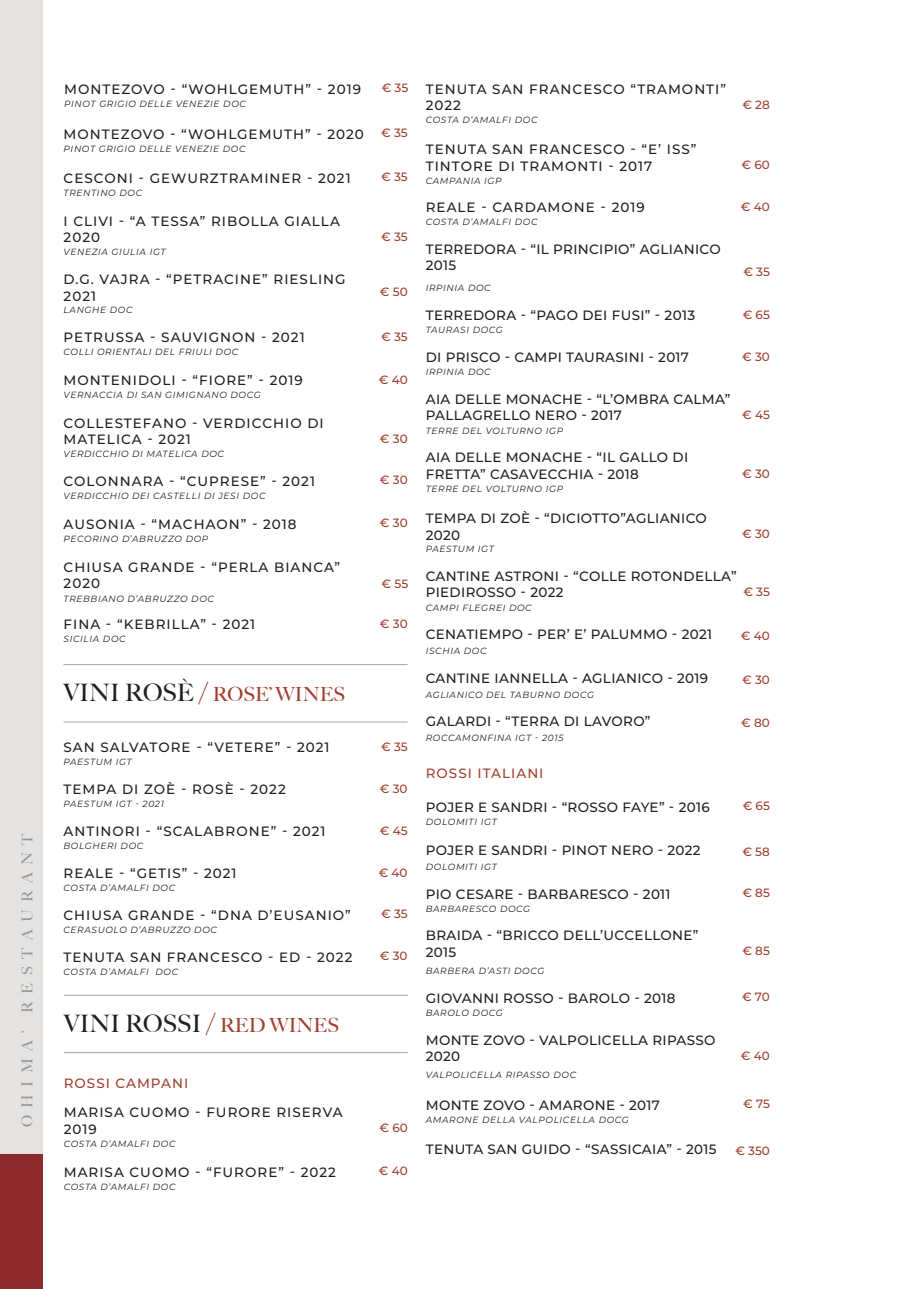
<style>
.page{position:relative;width:919px;height:1289px;background:#fff}
.page>*{position:absolute;margin:0;border:0;box-sizing:border-box;transform-origin:0 0}
.t1{font:500 24px "Big Caslon";color:#231f20}
.t2{font:500 19.5px "Big Caslon";color:#a0402f}
.t3{font:500 15px "Big Caslon";letter-spacing:.5em;color:#939998}
.t4{font:500 13.5px/16.5px "Montserrat";letter-spacing:.075em;color:#1e1f1f}
.t5{font:500 13.5px/16.5px "Montserrat";letter-spacing:.025em;color:#1e1f1f}
.t6{font:500 13.5px "Montserrat";letter-spacing:.075em;color:#a0402f}
.t7{font:500 12px "Montserrat";color:#a0402f}
.t8{font:italic 9px "Montserrat";letter-spacing:.07em;color:#231f20}
.s1{font-size:24px;color:#231f20}
.s2{font-size:25.5px}
.s3{font-size:25.5px;color:#a0402f}
.s4{font-size:19.5px;color:#a0402f}
</style>
<div class="page">
<div style="left:0;top:0;width:42px;height:1154px;background:#e5e3e2"></div>
<div style="left:0;top:1154px;width:42px;height:134px;background:#8c292d"></div>
<hr style="left:63px;top:664px;width:344px;height:1px;background:#a1a3a6">
<hr style="left:63px;top:721px;width:344px;height:1px;background:#a1a3a6">
<hr style="left:64px;top:994px;width:344px;height:1px;background:#a1a3a6">
<hr style="left:64px;top:1052px;width:344px;height:1px;background:#a1a3a6">
<h3 class="t3" style="left:15px;top:1127px;width:295px;rotate:-90deg">OHIMA’ RESTAURANT</h3>
<h3 class="t4" style="left:64px;top:80px;width:298px">MONTEZOVO - “WOHLGEMUTH” - 2019</h3>
<p class="t8" style="left:64px;top:97px;width:183px">PINOT GRIGIO DELLE VENEZIE DOC</p>
<h3 class="t7" style="left:381px;top:80px;width:28px">€ 35</h3>
<h3 class="t4" style="left:426px;top:80px;width:302px">TENUTA SAN FRANCESCO “TRAMONTI”<br>2022</h3>
<p class="t8" style="left:426px;top:114px;width:113px">COSTA D’AMALFI DOC</p>
<h3 class="t7" style="left:742px;top:96px;width:29px">€ 28</h3>
<h3 class="t4" style="left:64px;top:125px;width:302px">MONTEZOVO - “WOHLGEMUTH” - 2020</h3>
<p class="t8" style="left:64px;top:142px;width:183px">PINOT GRIGIO DELLE VENEZIE DOC</p>
<h3 class="t4" style="left:64px;top:169px;width:288px">CESCONI - GEWURZTRAMINER - 2021</h3>
<p class="t8" style="left:64px;top:186px;width:80px">TRENTINO DOC</p>
<h3 class="t7" style="left:381px;top:124px;width:28px">€ 35</h3>
<h3 class="t7" style="left:381px;top:169px;width:28px">€ 35</h3>
<h3 class="t4" style="left:426px;top:140px;width:272px">TENUTA SAN FRANCESCO - “E’ ISS”<br>TINTORE DI TRAMONTI - 2017</h3>
<p class="t8" style="left:426px;top:174px;width:77px">CAMPANIA IGP</p>
<h3 class="t7" style="left:741px;top:156px;width:30px">€ 60</h3>
<h3 class="t4" style="left:64px;top:212px;width:278px">I CLIVI - “A TESSA” RIBOLLA GIALLA<br>2020</h3>
<p class="t8" style="left:64px;top:245px;width:104px">VENEZIA GIULIA IGT</p>
<h3 class="t4" style="left:64px;top:271px;width:283px">D.G. VAJRA - “PETRACINE” RIESLING<br>2021</h3>
<p class="t8" style="left:64px;top:304px;width:70px">LANGHE DOC</p>
<h3 class="t4" style="left:64px;top:329px;width:242px">PETRUSSA - SAUVIGNON - 2021</h3>
<p class="t8" style="left:64px;top:346px;width:176px">COLLI ORIENTALI DEL FRIULI DOC</p>
<h3 class="t4" style="left:64px;top:371px;width:240px">MONTENIDOLI - “FIORE” - 2019</h3>
<p class="t8" style="left:64px;top:388px;width:198px">VERNACCIA DI SAN GIMIGNANO DOCG</p>
<h3 class="t4" style="left:64px;top:414px;width:261px">COLLESTEFANO - VERDICCHIO DI<br>MATELICA - 2021</h3>
<p class="t8" style="left:64px;top:447px;width:162px">VERDICCHIO DI MATELICA DOC</p>
<h3 class="t4" style="left:64px;top:472px;width:253px">COLONNARA - “CUPRESE” - 2021</h3>
<p class="t8" style="left:64px;top:489px;width:203px">VERDICCHIO DEI CASTELLI DI JESI DOC</p>
<h3 class="t7" style="left:381px;top:228px;width:28px">€ 35</h3>
<h3 class="t7" style="left:380px;top:284px;width:29px">€ 50</h3>
<h3 class="t7" style="left:381px;top:328px;width:28px">€ 35</h3>
<h3 class="t7" style="left:379px;top:371px;width:30px">€ 40</h3>
<h3 class="t7" style="left:380px;top:430px;width:29px">€ 30</h3>
<h3 class="t7" style="left:380px;top:472px;width:29px">€ 30</h3>
<h3 class="t4" style="left:426px;top:198px;width:220px">REALE - CARDAMONE - 2019</h3>
<p class="t8" style="left:426px;top:215px;width:113px">COSTA D’AMALFI DOC</p>
<h3 class="t5" style="left:426px;top:240px;width:296px">TERREDORA - “IL PRINCIPIO” AGLIANICO<br>2015</h3>
<p class="t8" style="left:426px;top:282px;width:66px">IRPINIA DOC</p>
<h3 class="t5" style="left:426px;top:307px;width:271px">TERREDORA - “PAGO DEI FUSI” - 2013</h3>
<p class="t8" style="left:426px;top:324px;width:79px">TAURASI DOCG</p>
<h3 class="t5" style="left:426px;top:349px;width:265px">DI PRISCO - CAMPI TAURASINI - 2017</h3>
<p class="t8" style="left:426px;top:366px;width:66px">IRPINIA DOC</p>
<h3 class="t5" style="left:426px;top:390px;width:306px">AIA DELLE MONACHE - “L’OMBRA CALMA”<br>PALLAGRELLO NERO - 2017</h3>
<p class="t8" style="left:426px;top:424px;width:139px">TERRE DEL VOLTURNO IGP</p>
<h3 class="t5" style="left:426px;top:449px;width:264px">AIA DELLE MONACHE - “IL GALLO DI<br>FRETTA” CASAVECCHIA - 2018</h3>
<p class="t8" style="left:426px;top:483px;width:139px">TERRE DEL VOLTURNO IGP</p>
<h3 class="t7" style="left:740px;top:198px;width:30px">€ 40</h3>
<h3 class="t7" style="left:743px;top:263px;width:28px">€ 35</h3>
<h3 class="t7" style="left:742px;top:306px;width:29px">€ 65</h3>
<h3 class="t7" style="left:742px;top:348px;width:29px">€ 30</h3>
<h3 class="t7" style="left:742px;top:406px;width:29px">€ 45</h3>
<h3 class="t7" style="left:742px;top:465px;width:29px">€ 30</h3>
<h3 class="t4" style="left:64px;top:515px;width:234px">AUSONIA - “MACHAON” - 2018</h3>
<p class="t8" style="left:64px;top:532px;width:146px">PECORINO D’ABRUZZO DOP</p>
<h3 class="t7" style="left:380px;top:514px;width:29px">€ 30</h3>
<h3 class="t5" style="left:426px;top:509px;width:283px">TEMPA DI ZOÈ - “DICIOTTO”AGLIANICO<br>2020</h3>
<p class="t8" style="left:426px;top:543px;width:70px">PAESTUM IGT</p>
<h3 class="t7" style="left:742px;top:525px;width:29px">€ 30</h3>
<h3 class="t4" style="left:64px;top:558px;width:278px">CHIUSA GRANDE - “PERLA BIANCA”<br>2020</h3>
<p class="t8" style="left:64px;top:593px;width:152px">TREBBIANO D’ABRUZZO DOC</p>
<h3 class="t7" style="left:381px;top:575px;width:28px">€ 55</h3>
<h3 class="t5" style="left:426px;top:567px;width:312px">CANTINE ASTRONI - “COLLE ROTONDELLA”<br>PIEDIROSSO - 2022</h3>
<p class="t8" style="left:426px;top:601px;width:107px">CAMPI FLEGREI DOC</p>
<h3 class="t7" style="left:743px;top:583px;width:28px">€ 35</h3>
<h3 class="t4" style="left:64px;top:615px;width:193px">FINA - “KEBRILLA” - 2021</h3>
<p class="t8" style="left:64px;top:632px;width:64px">SICILIA DOC</p>
<h3 class="t7" style="left:380px;top:615px;width:29px">€ 30</h3>
<h3 class="t5" style="left:426px;top:625px;width:288px">CENATIEMPO - PER’ E’ PALUMMO - 2021</h3>
<p class="t8" style="left:426px;top:645px;width:62px">ISCHIA DOC</p>
<h3 class="t7" style="left:740px;top:627px;width:30px">€ 40</h3>
<h2 class="t2" style="left:63px;top:678px;width:283px"><span class="s1">VINI ROSÈ</span> <span class="s2">/</span> ROSE’ WINES</h2>
<h3 class="t4" style="left:63px;top:738px;width:267px">SAN SALVATORE - “VETERE” - 2021</h3>
<p class="t8" style="left:63px;top:756px;width:70px">PAESTUM IGT</p>
<h3 class="t7" style="left:381px;top:738px;width:28px">€ 35</h3>
<h3 class="t5" style="left:426px;top:669px;width:284px">CANTINE IANNELLA - AGLIANICO - 2019</h3>
<p class="t8" style="left:426px;top:688px;width:170px">AGLIANICO DEL TABURNO DOCG</p>
<h3 class="t5" style="left:426px;top:712px;width:226px">GALARDI - “TERRA DI LAVORO”</h3>
<p class="t8" style="left:426px;top:732px;width:139px">ROCCAMONFINA IGT - 2015</p>
<h3 class="t7" style="left:742px;top:671px;width:29px">€ 30</h3>
<h3 class="t7" style="left:741px;top:714px;width:30px">€ 80</h3>
<h3 class="t6" style="left:426px;top:763px;width:119px">ROSSI ITALIANI</h3>
<h3 class="t4" style="left:63px;top:780px;width:224px">TEMPA DI ZOÈ - ROSÈ - 2022</h3>
<p class="t8" style="left:63px;top:797px;width:102px">PAESTUM IGT - 2021</p>
<h3 class="t4" style="left:63px;top:822px;width:263px">ANTINORI - “SCALABRONE” - 2021</h3>
<p class="t8" style="left:63px;top:839px;width:81px">BOLGHERI DOC</p>
<h3 class="t4" style="left:63px;top:864px;width:174px">REALE - “GETIS” - 2021</h3>
<p class="t8" style="left:63px;top:881px;width:113px">COSTA D’AMALFI DOC</p>
<h3 class="t4" style="left:63px;top:906px;width:288px">CHIUSA GRANDE - “DNA D’EUSANIO”</h3>
<p class="t8" style="left:63px;top:923px;width:155px">CERASUOLO D’ABRUZZO DOC</p>
<h3 class="t4" style="left:63px;top:948px;width:290px">TENUTA SAN FRANCESCO - ED - 2022</h3>
<p class="t8" style="left:63px;top:965px;width:116px">COSTA D’AMALFI DOC</p>
<h3 class="t7" style="left:380px;top:780px;width:29px">€ 30</h3>
<h3 class="t7" style="left:380px;top:822px;width:29px">€ 45</h3>
<h3 class="t7" style="left:378px;top:863px;width:30px">€ 40</h3>
<h3 class="t7" style="left:381px;top:905px;width:28px">€ 35</h3>
<h3 class="t7" style="left:380px;top:947px;width:29px">€ 30</h3>
<h3 class="t5" style="left:426px;top:798px;width:285px">POJER E SANDRI - “ROSSO FAYE” - 2016</h3>
<p class="t8" style="left:426px;top:815px;width:73px">DOLOMITI IGT</p>
<h3 class="t5" style="left:426px;top:841px;width:276px">POJER E SANDRI - PINOT NERO - 2022</h3>
<p class="t8" style="left:426px;top:860px;width:73px">DOLOMITI IGT</p>
<h3 class="t5" style="left:426px;top:885px;width:246px">PIO CESARE - BARBARESCO - 2011</h3>
<p class="t8" style="left:426px;top:902px;width:106px">BARBARESCO DOCG</p>
<h3 class="t5" style="left:426px;top:926px;width:274px">BRAIDA - “BRICCO DELL’UCCELLONE”<br>2015</h3>
<p class="t8" style="left:426px;top:964px;width:120px">BARBERA D’ASTI DOCG</p>
<h3 class="t7" style="left:742px;top:797px;width:29px">€ 65</h3>
<h3 class="t7" style="left:742px;top:843px;width:29px">€ 58</h3>
<h3 class="t7" style="left:742px;top:884px;width:29px">€ 85</h3>
<h3 class="t7" style="left:742px;top:942px;width:29px">€ 85</h3>
<h1 class="t1" style="left:64px;top:1003px;width:277px">VINI ROSSI <span class="s3">/</span> <span class="s4">RED WINES</span></h1>
<h3 class="t6" style="left:64px;top:1073px;width:126px">ROSSI CAMPANI</h3>
<h3 class="t4" style="left:64px;top:1103px;width:280px">MARISA CUOMO - FURORE RISERVA<br>2019</h3>
<p class="t8" style="left:64px;top:1137px;width:113px">COSTA D’AMALFI DOC</p>
<h3 class="t7" style="left:379px;top:1119px;width:30px">€ 60</h3>
<h3 class="t5" style="left:426px;top:989px;width:251px">GIOVANNI ROSSO - BAROLO - 2018</h3>
<p class="t8" style="left:426px;top:1006px;width:78px">BAROLO DOCG</p>
<h3 class="t5" style="left:426px;top:1031px;width:291px">MONTE ZOVO - VALPOLICELLA RIPASSO<br>2020</h3>
<p class="t8" style="left:426px;top:1068px;width:152px">VALPOLICELLA RIPASSO DOC</p>
<h3 class="t5" style="left:426px;top:1095px;width:235px">MONTE ZOVO - AMARONE - 2017</h3>
<p class="t8" style="left:426px;top:1113px;width:204px">AMARONE DELLA VALPOLICELLA DOCG</p>
<h3 class="t7" style="left:742px;top:988px;width:29px">€ 70</h3>
<h3 class="t7" style="left:740px;top:1047px;width:30px">€ 40</h3>
<h3 class="t7" style="left:743px;top:1095px;width:28px">€ 75</h3>
<h3 class="t5" style="left:426px;top:1139px;width:292px">TENUTA SAN GUIDO - “SASSICAIA” - 2015</h3>
<h3 class="t7" style="left:735px;top:1141px;width:36px">€ 350</h3>
<h3 class="t4" style="left:64px;top:1163px;width:274px">MARISA CUOMO - “FURORE” - 2022</h3>
<p class="t8" style="left:64px;top:1180px;width:113px">COSTA D’AMALFI DOC</p>
<h3 class="t7" style="left:379px;top:1162px;width:30px">€ 40</h3>
</div>
